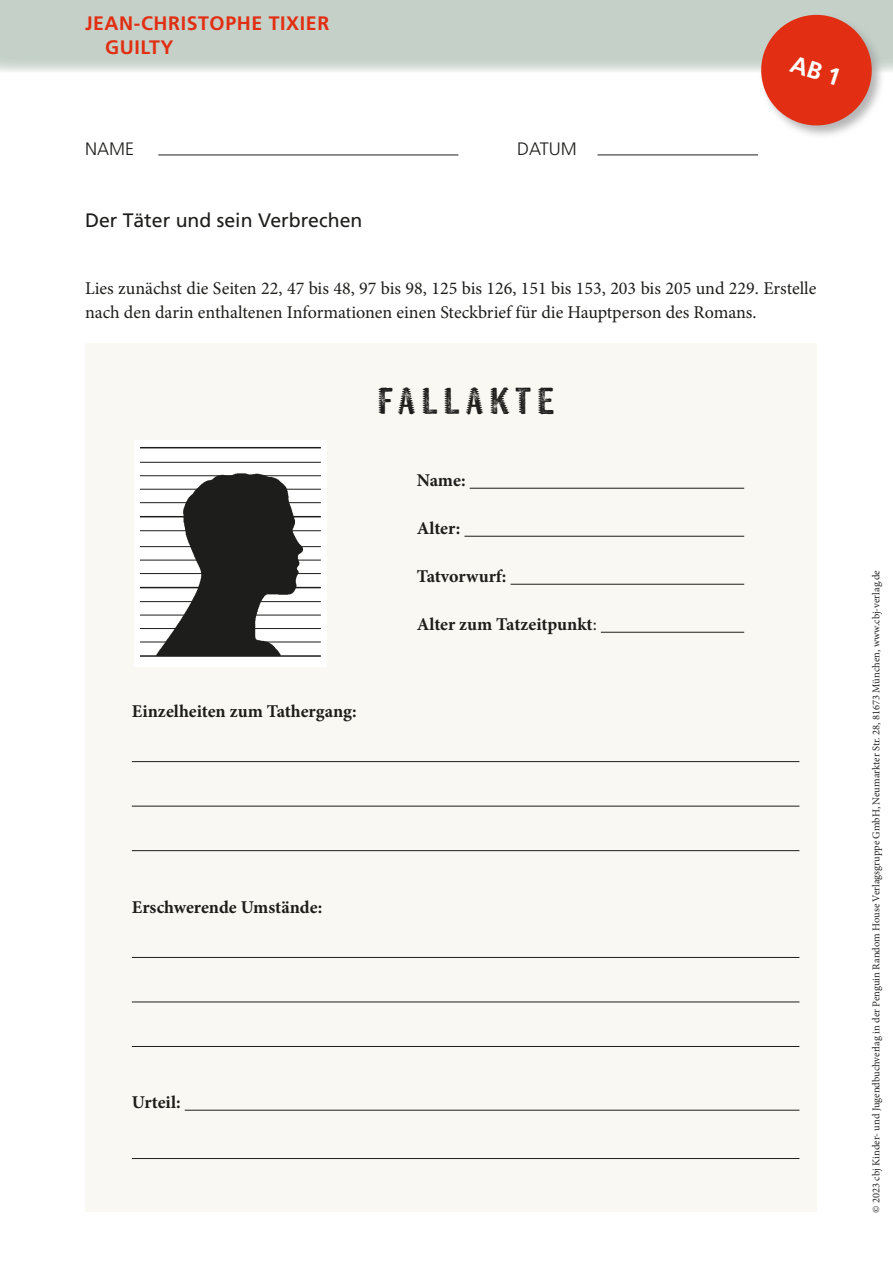
<style>
.page{position:relative;width:893px;height:1263px;background:#fff}
.page>*{position:absolute;margin:0;border:0;box-sizing:border-box;transform-origin:0 0}
.t1{font:37.5px "Kiln Sans Spiked";letter-spacing:.15em;color:#1d1d1b}
.t2{font:700 19.5px/24px "Frutiger LT Pro";letter-spacing:.03em;color:#e22e12}
.t3{font:19.5px "Frutiger LT Pro";color:#1d1d1b}
.t4{font:18px/24px "Minion Pro";color:#1d1d1b}
.t5{font:700 18px "Minion Pro";letter-spacing:-.005em;color:#1d1d1b}
.t6{font:300 18px "Frutiger LT Pro";color:#1d1d1b}
.t7{font:10.5px "Minion Pro";color:#252423}
.s1{font-weight:400}
</style>
<div class="page">
<div style="left:0;top:0;width:893px;height:72px;background:#c4d0c8"></div>
<div style="left:759px;top:13px;width:127px;height:127px;background:#9d9d9d;opacity:.75"></div>
<hr style="left:158px;top:155px;width:300px;height:1px;background:#1d1d1b">
<hr style="left:597px;top:155px;width:161px;height:1px;background:#1d1d1b">
<div style="left:85px;top:343px;width:731px;height:869px;background:#f9f8f3"></div>
<hr style="left:470px;top:488px;width:274px;height:1px;background:#1d1d1b">
<hr style="left:464px;top:536px;width:280px;height:1px;background:#1d1d1b">
<hr style="left:511px;top:584px;width:233px;height:1px;background:#1d1d1b">
<hr style="left:601px;top:632px;width:143px;height:1px;background:#1d1d1b">
<hr style="left:132px;top:761px;width:667px;height:1px;background:#1d1d1b">
<hr style="left:132px;top:806px;width:667px;height:1px;background:#1d1d1b">
<hr style="left:132px;top:850px;width:667px;height:1px;background:#1d1d1b">
<hr style="left:132px;top:957px;width:667px;height:1px;background:#1d1d1b">
<hr style="left:132px;top:1001px;width:667px;height:1px;background:#1d1d1b">
<hr style="left:132px;top:1046px;width:667px;height:1px;background:#1d1d1b">
<hr style="left:185px;top:1110px;width:614px;height:1px;background:#1d1d1b">
<hr style="left:132px;top:1158px;width:667px;height:1px;background:#1d1d1b">
<div style="left:137px;top:447px;width:185px;height:220px;background:#fff"></div>
<hr style="left:134px;top:462px;width:191px;height:1px;background:#1d1d1b">
<hr style="left:134px;top:475px;width:191px;height:1px;background:#1d1d1b">
<hr style="left:134px;top:489px;width:191px;height:1px;background:#1d1d1b">
<hr style="left:134px;top:502px;width:191px;height:1px;background:#1d1d1b">
<hr style="left:134px;top:530px;width:191px;height:1px;background:#1d1d1b">
<hr style="left:134px;top:546px;width:191px;height:1px;background:#1d1d1b">
<hr style="left:134px;top:560px;width:191px;height:1px;background:#1d1d1b">
<hr style="left:134px;top:573px;width:191px;height:1px;background:#1d1d1b">
<hr style="left:134px;top:601px;width:191px;height:1px;background:#1d1d1b">
<hr style="left:134px;top:615px;width:191px;height:1px;background:#1d1d1b">
<hr style="left:134px;top:628px;width:191px;height:1px;background:#1d1d1b">
<hr style="left:134px;top:642px;width:191px;height:1px;background:#1d1d1b">
<hr style="left:134px;top:516px;width:191px;height:1px;background:#1d1d1b">
<hr style="left:134px;top:587px;width:191px;height:1px;background:#1d1d1b">
<hr style="left:134px;top:447px;width:191px;height:1px;background:#1d1d1b">
<hr style="left:134px;top:655px;width:191px;height:2px;background:#1d1d1b">
<img style="left:157px;top:473px;width:146px;height:183px">
<div style="left:134px;top:440px;width:193px;height:227px;border:6px solid #fff"></div>
<svg style="left:754px;top:13px;width:124px;height:119px"></svg>
<p class="t2" style="left:105px;top:12px;width:226px;text-indent:-20px">JEAN-CHRISTOPHE TIXIER<br>GUILTY</p>
<p class="t6" style="left:85px;top:138px;width:51px">NAME</p>
<p class="t6" style="left:517px;top:138px;width:61px">DATUM</p>
<p class="t3" style="left:85px;top:209px;width:279px">Der Täter und sein Verbrechen</p>
<p class="t4" style="left:85px;top:276px;width:733px">Lies zunächst die Seiten 22, 47 bis 48, 97 bis 98, 125 bis 126, 151 bis 153, 203 bis 205 und 229. Erstelle nach den darin enthaltenen Informationen einen Steckbrief für die Hauptperson des Romans.</p>
<h1 class="t1" style="left:377px;top:377px;width:179px">FALLAKTE</h1>
<p class="t5" style="left:132px;top:698px;width:226px">Einzelheiten zum Tathergang:</p>
<p class="t5" style="left:417px;top:468px;width:50px">Name:</p>
<p class="t5" style="left:417px;top:516px;width:45px">Alter:</p>
<p class="t5" style="left:417px;top:564px;width:91px">Tatvorwurf:</p>
<p class="t5" style="left:417px;top:612px;width:181px">Alter zum Tatzeitpunkt<span class="s1">:</span></p>
<p class="t5" style="left:132px;top:894px;width:192px">Erschwerende Umstände:</p>
<p class="t5" style="left:132px;top:1090px;width:50px">Urteil:</p>
<p class="t7" style="left:869px;top:1213px;width:644px;rotate:-90deg">© 2023 cbj Kinder- und Jugendbuchverlag in der Penguin Random House Verlagsgruppe GmbH, Neumarkter Str. 28, 81673 München, www.cbj-verlag.de</p>
</div>
